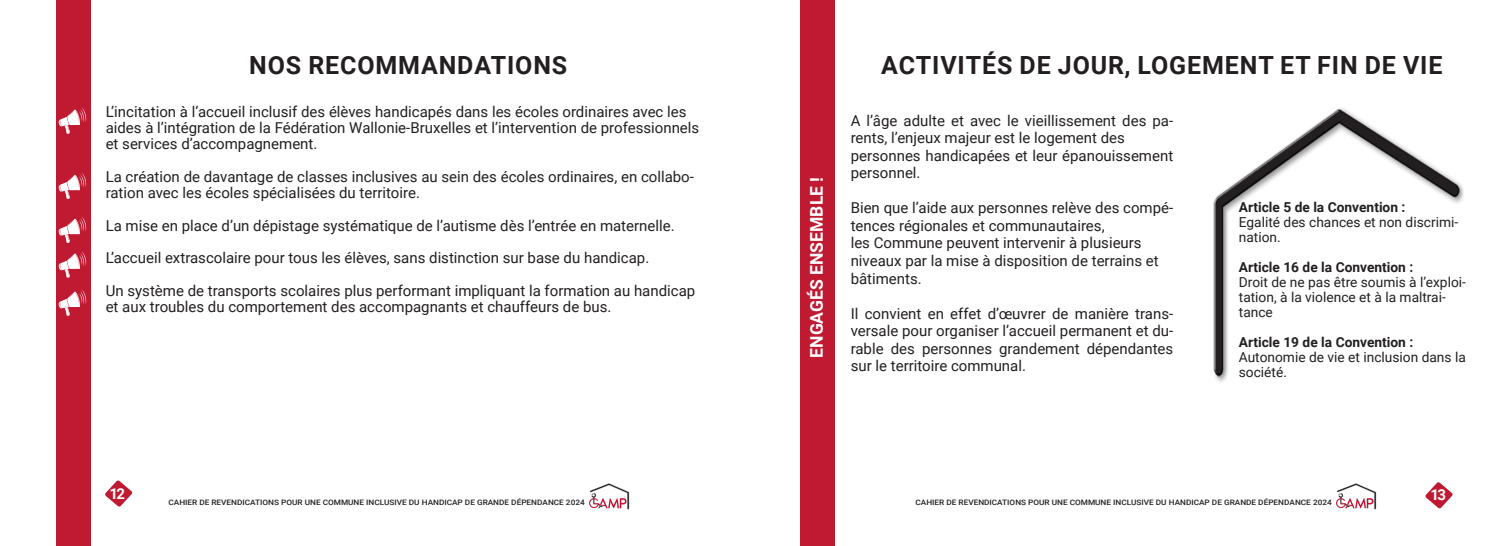
<style>
.page{position:relative;width:1510px;height:546px;background:#fff}
.page>*{position:absolute;margin:0;border:0;box-sizing:border-box;transform-origin:0 0}
.t1{font:700 25px "Roboto";letter-spacing:.035em;color:#231f20}
.t2{font:700 17.5px "Roboto";color:#fff}
.t3{font:15px/17.5px "Roboto";color:#231f20}
.t4{font:700 15px "Roboto";color:#fff}
.t5{font:13.75px/15px "Roboto";color:#231f20}
.t6{font:700 13.75px "Roboto";color:#231f20}
.t7{font:500 7.5px "Roboto";color:#231f20;scale:1.1 1}
</style>
<div class="page">
<div style="left:56px;top:0;width:34px;height:546px;background:#bf1a31"></div>
<div style="left:800px;top:0;width:34px;height:546px;background:#bf1a31"></div>
<img style="left:589px;top:483px;width:41px;height:27px">
<svg style="left:105px;top:480px;width:27px;height:26px"></svg>
<svg style="left:59px;top:251px;width:27px;height:26px"></svg>
<svg style="left:59px;top:108px;width:27px;height:26px"></svg>
<svg style="left:59px;top:173px;width:27px;height:26px"></svg>
<svg style="left:59px;top:217px;width:27px;height:26px"></svg>
<svg style="left:59px;top:290px;width:27px;height:25px"></svg>
<img style="left:1213px;top:108px;width:251px;height:402px">
<p class="t1" style="left:249px;top:48px;width:319px">NOS RECOMMANDATIONS</p>
<p class="t3" style="left:106px;top:103px;width:595px;line-height:16.2px">L’incitation à l’accueil inclusif des élèves handicapés dans les écoles ordinaires avec les aides à l’intégration de la Fédération Wallonie-Bruxelles et l’intervention de professionnels et services d’accompagnement.</p>
<p class="t3" style="left:106px;top:168px;width:590px;line-height:16.2px">La création de davantage de classes inclusives au sein des écoles ordinaires, en collabo&shy;ration avec les écoles spécialisées du territoire.</p>
<p class="t3" style="left:106px;top:216px;width:570px">La mise en place d’un dépistage systématique de l’autisme dès l’entrée en maternelle.</p>
<p class="t3" style="left:106px;top:248px;width:545px">L’accueil extrascolaire pour tous les élèves, sans distinction sur base du handicap.</p>
<p class="t3" style="left:106px;top:281px;width:591px;line-height:16.2px">Un système de transports scolaires plus performant impliquant la formation au handicap et aux troubles du comportement des accompagnants et chauffeurs de bus.</p>
<p class="t2" style="left:804px;top:357px;width:182px;rotate:-90deg">ENGAGÉS ENSEMBLE !</p>
<p class="t1" style="left:881px;top:48px;width:563px">ACTIVITÉS DE JOUR, LOGEMENT ET FIN DE VIE</p>
<p class="t3" style="left:850px;top:111px;width:324px">A l’âge adulte et avec le vieillissement des pa&shy;rents, l’enjeux majeur est le logement des</p>
<p class="t3" style="left:850px;top:146px;width:324px">personnes handicapées et leur épanouissement personnel.</p>
<p class="t3" style="left:850px;top:199px;width:324px">Bien que l’aide aux personnes relève des compé&shy;tences régionales et communautaires,</p>
<p class="t3" style="left:850px;top:234px;width:292px">les Commune peuvent intervenir à plusieurs</p>
<p class="t3" style="left:850px;top:251px;width:310px">niveaux par la mise à disposition de terrains et</p>
<p class="t3" style="left:850px;top:269px;width:73px">bâtiments.</p>
<p class="t3" style="left:850px;top:304px;width:324px;text-align:justify">Il convient en effet d’œuvrer de manière trans&shy;versale pour organiser l’accueil permanent et du&shy;rable des personnes grandement dépendantes sur le territoire communal.</p>
<p class="t6" style="left:1238px;top:197px;width:168px">Article 5 de la Convention :</p>
<p class="t5" style="left:1238px;top:214px;width:221px">Egalité des chances et non discrimi&shy;nation.</p>
<p class="t6" style="left:1238px;top:257px;width:176px">Article 16 de la Convention :</p>
<p class="t5" style="left:1238px;top:274px;width:229px">Droit de ne pas être soumis à l’exploi&shy;tation, à la violence et à la maltrai&shy;tance</p>
<p class="t6" style="left:1238px;top:332px;width:176px">Article 19 de la Convention :</p>
<p class="t5" style="left:1238px;top:349px;width:228px">Autonomie de vie et inclusion dans la société.</p>
<p class="t4" style="left:109px;top:483px;width:17px">12</p>
<p class="t4" style="left:1430px;top:484px;width:17px">13</p>
<p class="t7" style="left:168px;top:497px;width:380px">CAHIER DE REVENDICATIONS POUR UNE COMMUNE INCLUSIVE DU HANDICAP DE GRANDE DÉPENDANCE 2024</p>
<p class="t7" style="left:915px;top:497px;width:380px">CAHIER DE REVENDICATIONS POUR UNE COMMUNE INCLUSIVE DU HANDICAP DE GRANDE DÉPENDANCE 2024</p>
</div>
